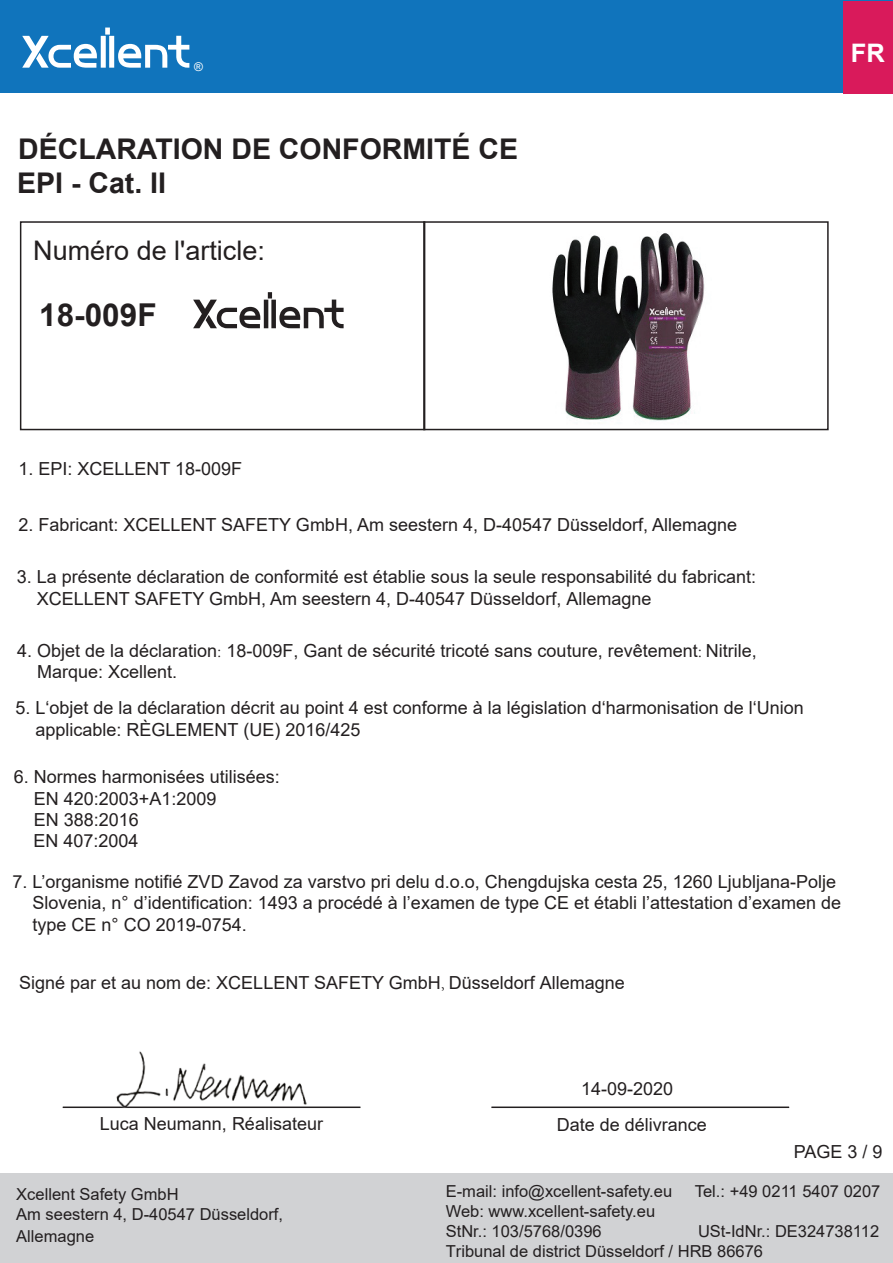
<style>
.page{position:relative;width:893px;height:1263px;background:#fff}
.page>*{position:absolute;margin:0;border:0;box-sizing:border-box;transform-origin:0 0}
.t1{font:700 31.5px "Arial";color:#231f20}
.t2{font:700 28.5px/34.2px "Arial";color:#231f20}
.t3{font:27px "Arial";color:#231f20}
.t4{font:700 25.5px "Arial";color:#fff}
.t5{font:18px/21.6px "Arial";color:#231f20}
.t6{font:16.5px/19.8px "Arial";color:#231f20}
.t7{font:12px "Arial";color:#fff}
.s1{font-family:"Adobe Song Std";font-weight:300}
</style>
<div class="page">
<div style="left:0;top:1px;width:893px;height:92px;background:#1074bc"></div>
<svg style="left:22px;top:28px;width:167px;height:40px"></svg>
<div style="left:843px;top:1px;width:50px;height:93px;background:#d91a5b"></div>
<div style="left:20px;top:221px;width:405px;height:209px;border:2px solid #231f20"></div>
<div style="left:423px;top:221px;width:406px;height:209px;border:2px solid #231f20"></div>
<img style="left:552px;top:233px;width:153px;height:188px">
<svg style="left:193px;top:292px;width:151px;height:36px"></svg>
<div style="left:0;top:1173px;width:893px;height:90px;background:#d1d2d4"></div>
<hr style="left:63px;top:1106px;width:297px;height:2px;background:#231f20">
<hr style="left:491px;top:1106px;width:298px;height:2px;background:#231f20">
<img style="left:100px;top:1051px;width:223px;height:57px">
<p class="t7" style="left:194px;top:58px;width:10px">®</p>
<h2 class="t2" style="left:17px;top:132px;width:502px">DÉCLARATION DE CONFORMITÉ CE<br>EPI - Cat. II</h2>
<h3 class="t3" style="left:33px;top:232px;width:233px">Numéro de l'article:</h3>
<h1 class="t1" style="left:39px;top:292px;width:119px">18-009F</h1>
<h3 class="t4" style="left:851px;top:35px;width:35px">FR</h3>
<p class="t5" style="left:19px;top:457px;width:225px">1. EPI: XCELLENT 18-009F</p>
<p class="t5" style="left:19px;top:514px;width:720px">2. Fabricant: XCELLENT SAFETY GmbH, Am seestern 4, D-40547 Düsseldorf, Allemagne</p>
<p class="t5" style="left:37px;top:566px;width:721px;text-indent:-20px">3. La présente déclaration de conformité est établie sous la seule responsabilité du fabricant:<br>XCELLENT SAFETY GmbH, Am seestern 4, D-40547 Düsseldorf, Allemagne</p>
<p class="t5" style="left:37px;top:639px;width:721px;text-indent:-20px">4. Objet de la déclaration<span class="s1">:</span> 18-009F, Gant de sécurité tricoté sans couture, revêtement<span class="s1">:</span> Nitrile,<br>Marque: Xcellent.</p>
<p class="t5" style="left:36px;top:697px;width:770px;text-indent:-20px">5. L‘objet de la déclaration décrit au point 4 est conforme à la législation d‘harmonisation de l‘Union applicable: RÈGLEMENT (UE) 2016/425</p>
<p class="t5" style="left:34px;top:766px;width:248px;text-indent:-20px">6. Normes harmonisées utilisées:<br>EN 420:2003+A1:2009<br>EN 388:2016</p>
<p class="t5" style="left:33px;top:830px;width:107px">EN 407:2004</p>
<p class="t5" style="left:33px;top:870px;width:810px;text-indent:-20px">7. L’organisme notifié ZVD Zavod za varstvo pri delu d.o.o, Chengdujska cesta 25, 1260 Ljubljana-Polje<br>Slovenia, n° d’identification: 1493 a procédé à l’examen de type CE et établi l’attestation d’examen de type CE n° CO 2019-0754.</p>
<p class="t5" style="left:19px;top:972px;width:607px">Signé par et au nom de: XCELLENT SAFETY GmbH<span class="s1">,</span> Düsseldorf Allemagne</p>
<p class="t5" style="left:581px;top:1078px;width:94px">14-09-2020</p>
<p class="t5" style="left:100px;top:1113px;width:225px">Luca Neumann, Réalisateur</p>
<p class="t5" style="left:557px;top:1114px;width:152px">Date de délivrance</p>
<p class="t6" style="left:16px;top:1184px;width:268px">Xcellent Safety GmbH<br>Am seestern 4, D-40547 Düsseldorf,</p>
<p class="t6" style="left:16px;top:1226px;width:79px">Allemagne</p>
<p class="t5" style="left:794px;top:1141px;width:90px">PAGE 3 / 9</p>
<p class="t6" style="left:446px;top:1181px;width:228px">E-mail: info@xcellent-safety.eu</p>
<p class="t6" style="left:695px;top:1181px;width:187px">Tel.: +49 0211 5407 0207</p>
<p class="t6" style="left:446px;top:1201px;width:211px">Web: www.xcellent-safety.eu<br>StNr.: 103/5768/0396</p>
<p class="t6" style="left:446px;top:1221px;width:435px;text-indent:252px">USt-IdNr.: DE324738112<br>Tribunal de district Düsseldorf / HRB 86676</p>
</div>
